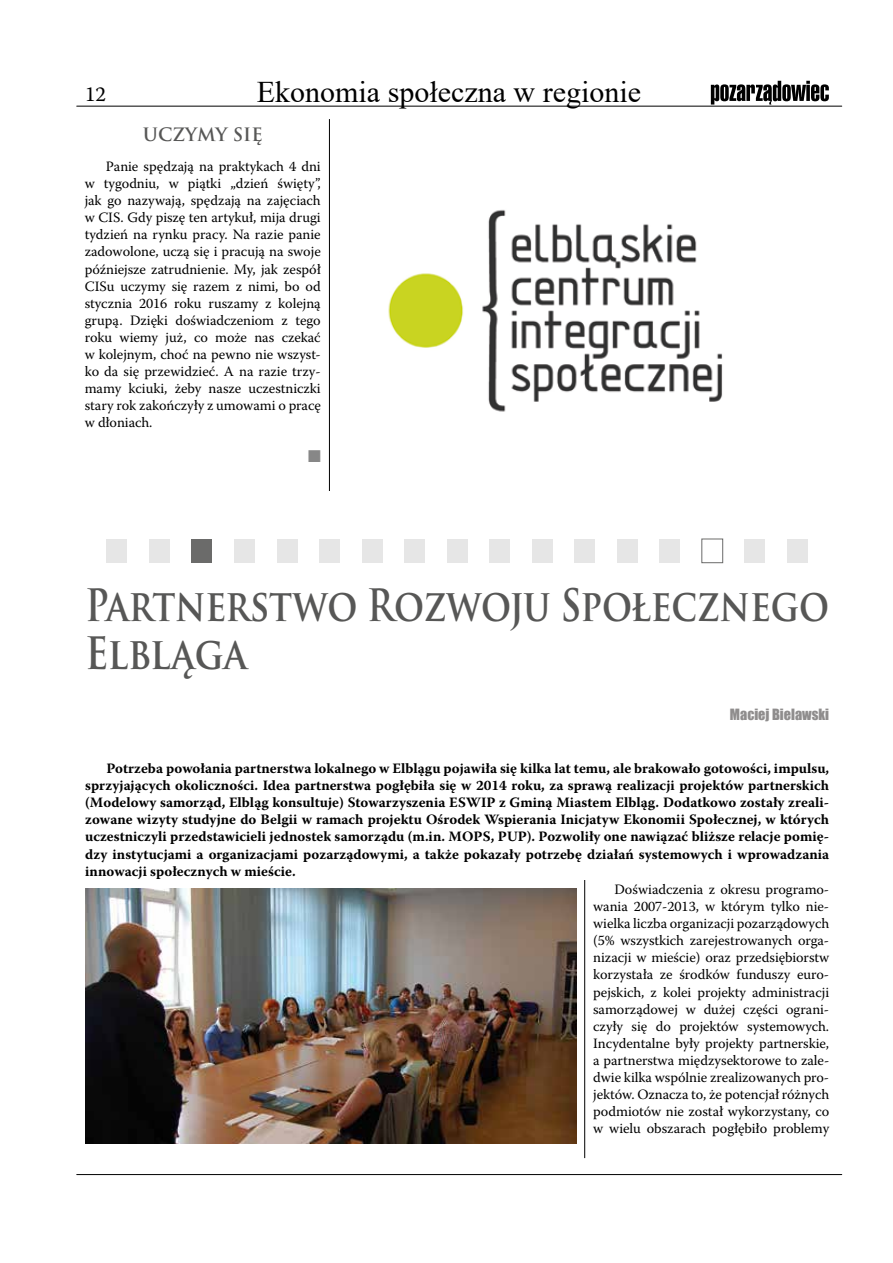
<style>
.page{position:relative;width:893px;height:1263px;background:#fff}
.page>*{position:absolute;margin:0;border:0;box-sizing:border-box;transform-origin:0 0}
.t1{font:700 43.5px/48px "Trajan Pro";letter-spacing:-.005em;color:#575756;scale:.84 1}
.t2{font:30px "Times New Roman";color:#000}
.t3{font:21px "Warnock Pro";color:#000}
.t4{font:700 18px "Trajan Pro";color:#575756}
.t5{font:14.25px/17.1px "Warnock Pro";letter-spacing:-.005em;color:#000;text-align:justify}
.t6{font:700 14.25px/17.1px "Warnock Pro";color:#000;text-align:justify}
.t7{font:14.25px "Impact";color:#8f8d8d}
.t8{font:12.75px "Zapf Dingbats IT Cby BT";color:#878787}
</style>
<div class="page">
<hr style="left:77px;top:106px;width:765px;height:1px;background:#000">
<svg style="left:711px;top:81px;width:118px;height:24px"></svg>
<hr style="left:77px;top:1174px;width:765px;height:1px;background:#000">
<hr style="left:584px;top:506px;width:1px;height:652px;background:#000">
<hr style="left:329px;top:119px;width:1px;height:541px;background:#000">
<div style="left:191px;top:539px;width:21px;height:24px;background:#6b6b6a"></div>
<div style="left:702px;top:539px;width:21px;height:24px;border:1px solid #6b6b6a"></div>
<div style="left:106px;top:539px;width:21px;height:24px;background:#e6e6e6"></div>
<div style="left:149px;top:539px;width:21px;height:24px;background:#e6e6e6"></div>
<div style="left:234px;top:539px;width:21px;height:24px;background:#e6e6e6"></div>
<div style="left:277px;top:539px;width:20px;height:24px;background:#e6e6e6"></div>
<div style="left:319px;top:539px;width:21px;height:24px;background:#e6e6e6"></div>
<div style="left:362px;top:539px;width:20px;height:24px;background:#e6e6e6"></div>
<div style="left:404px;top:539px;width:21px;height:24px;background:#e6e6e6"></div>
<div style="left:447px;top:539px;width:21px;height:24px;background:#e6e6e6"></div>
<div style="left:489px;top:539px;width:21px;height:24px;background:#e6e6e6"></div>
<div style="left:532px;top:539px;width:21px;height:24px;background:#e6e6e6"></div>
<div style="left:574px;top:539px;width:21px;height:24px;background:#e6e6e6"></div>
<div style="left:617px;top:539px;width:21px;height:24px;background:#e6e6e6"></div>
<div style="left:659px;top:539px;width:21px;height:24px;background:#e6e6e6"></div>
<div style="left:744px;top:539px;width:21px;height:24px;background:#e6e6e6"></div>
<div style="left:787px;top:539px;width:21px;height:24px;background:#e6e6e6"></div>
<img style="left:388px;top:210px;width:335px;height:202px">
<img style="left:85px;top:889px;width:492px;height:255px">
<h3 class="t3" style="left:85px;top:81px;width:23px">12</h3>
<h2 class="t2" style="left:257px;top:70px;width:386px">Ekonomia społeczna w regionie</h2>
<p class="t4" style="left:143px;top:123px;width:122px">UCZYMY SIĘ</p>
<p class="t5" style="left:85px;top:157px;width:238px;text-indent:21px">Panie spędzają na praktykach 4 dni w tygodniu, w piątki „dzień święty”, jak go nazywają, spędzają na zajęciach w CIS. Gdy piszę ten artykuł, mija drugi tydzień na rynku pracy. Na razie panie zadowolone, uczą się i pracują na swoje późniejsze zatrudnienie. My, jak zespół CISu uczymy się razem z nimi, bo od stycznia 2016 roku ruszamy z kolejną grupą. Dzięki doświadczeniom z tego roku wiemy już, co może nas czekać w kolejnym, choć na pewno nie wszyst&shy;ko da się przewidzieć. A na razie trzy&shy;mamy kciuki, żeby nasze uczestniczki stary rok zakończyły z umowami o pracę w dłoniach.</p>
<p class="t8" style="left:308px;top:450px;width:14px">■</p>
<h1 class="t1" style="left:85px;top:581px;width:887px">Partnerstwo Rozwoju Społecznego<br>Elbląga</h1>
<p class="t7" style="left:730px;top:703px;width:101px">Maciej Bielawski</p>
<p class="t6" style="left:85px;top:759px;width:745px;text-indent:21px">Potrzeba powołania partnerstwa lokalnego w Elblągu pojawiła się kilka lat temu, ale brakowało gotowości, impulsu, sprzyjających okoliczności. Idea partnerstwa pogłębiła się w 2014 roku, za sprawą realizacji projektów partnerskich (Modelowy samorząd, Elbląg konsultuje) Stowarzyszenia ESWIP z Gminą Miastem Elbląg. Dodatkowo zostały zreali&shy;zowane wizyty studyjne do Belgii w ramach projektu Ośrodek Wspierania Inicjatyw Ekonomii Społecznej, w których uczestniczyli przedstawicieli jednostek samorządu (m.in. MOPS, PUP). Pozwoliły one nawiązać bliższe relacje pomię&shy;dzy instytucjami a organizacjami pozarządowymi, a także pokazały potrzebę działań systemowych i wprowadzania innowacji społecznych w mieście.</p>
<p class="t5" style="left:593px;top:880px;width:238px;text-indent:21px">Doświadczenia z okresu programo&shy;wania 2007-2013, w którym tylko nie&shy;wielka liczba organizacji pozarządowych (5% wszystkich zarejestrowanych orga&shy;nizacji w mieście) oraz przedsiębiorstw korzystała ze środków funduszy euro&shy;pejskich, z kolei projekty administracji samorządowej w dużej części ograni&shy;czyły się do projektów systemowych.<br>Incydentalne były projekty partnerskie, a partnerstwa międzysektorowe to zale&shy;dwie kilka wspólnie zrealizowanych pro&shy;jektów. Oznacza to, że potencjał różnych podmiotów nie został wykorzystany, co w wielu obszarach pogłębiło problemy</p>
</div>
